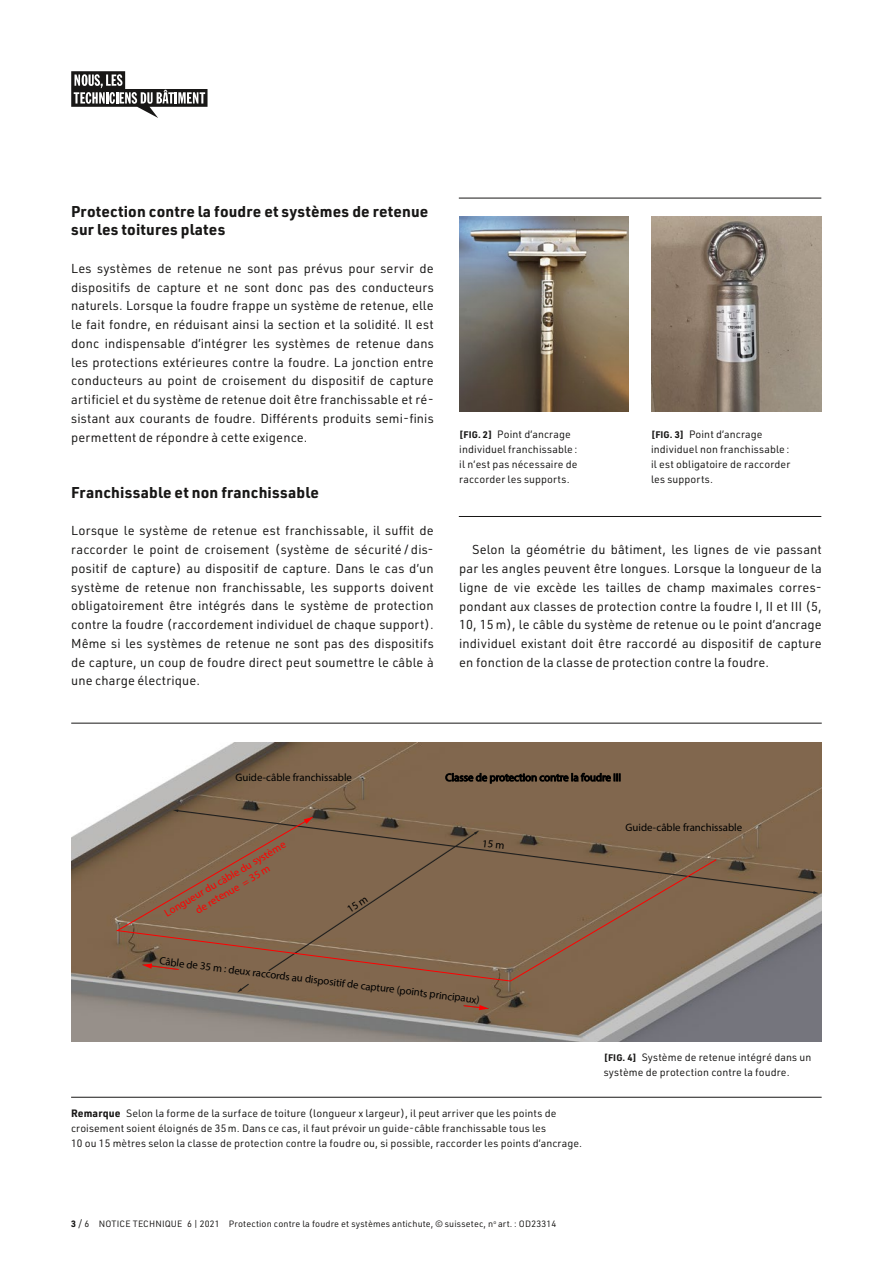
<style>
.page{position:relative;width:893px;height:1263px;background:#fff}
.page>*{position:absolute;margin:0;border:0;box-sizing:border-box;transform-origin:0 0}
.t1{font:700 15.3px/18.8px "URWDIN";letter-spacing:.01em;color:#181716}
.t2{font:12.75px/18.8px "URWDIN";letter-spacing:.01em;color:#181716;text-align:justify}
.t3{font:10.8px "Myriad Pro";color:#000}
.t4{font:10.8px/13px "Myriad Pro";color:#f00;text-align:center}
.t5{font:10.5px/15px "URWDIN";letter-spacing:.01em;color:#181716}
.t6{font:9px "URWDIN";letter-spacing:.015em;color:#181716}
.s1{font-weight:700;font-size:9.3px}
.s2{font-weight:700}
.s3{font-weight:300;font-size:12px}
</style>
<div class="page">
<img style="left:459px;top:217px;width:170px;height:195px">
<img style="left:651px;top:217px;width:171px;height:195px">
<hr style="left:459px;top:198px;width:362px;height:1px;background:#181716">
<hr style="left:459px;top:516px;width:362px;height:1px;background:#181716">
<img style="left:71px;top:742px;width:751px;height:299px">
<svg style="left:177px;top:810px;width:638px;height:83px;background:#7c644b"></svg>
<svg style="left:173px;top:809px;width:5px;height:3px"></svg>
<svg style="left:813px;top:891px;width:5px;height:3px"></svg>
<svg style="left:115px;top:819px;width:602px;height:163px;background:#81664d"></svg>
<svg style="left:304px;top:817px;width:9px;height:7px"></svg>
<svg style="left:142px;top:963px;width:38px;height:7px"></svg>
<svg style="left:463px;top:1005px;width:26px;height:5px"></svg>
<svg style="left:237px;top:983px;width:12px;height:9px"></svg>
<svg style="left:445px;top:773px;width:175px;height:11px;background:#4a3b2c"></svg>
<hr style="left:71px;top:723px;width:751px;height:1px;background:#181716">
<hr style="left:71px;top:1097px;width:751px;height:1px;background:#181716">
<svg style="left:71px;top:71px;width:137px;height:47px"></svg>
<div style="left:268px;top:831px;width:236px;height:140px;background:#81674e"></div>
<p class="t1" style="left:71px;top:201px;width:359px">Protection contre la foudre et systèmes de retenue sur les toitures plates</p>
<p class="t2" style="left:71px;top:259px;width:364px">Les systèmes de retenue ne sont pas prévus pour servir de dispositifs de capture et ne sont donc pas des conducteurs naturels. Lorsque la foudre frappe un système de retenue, elle le fait fondre, en réduisant ainsi la section et la solidité. Il est donc indispensable d’intégrer les systèmes de retenue dans les protections extérieures contre la foudre. La jonction entre conducteurs au point de croisement du dispositif de capture artificiel et du système de retenue doit être franchissable et ré&shy;sistant aux courants de foudre. Différents produits semi-finis permettent de répondre à cette exigence.</p>
<p class="t1" style="left:71px;top:482px;width:249px">Franchissable et non franchissable</p>
<p class="t2" style="left:71px;top:521px;width:364px">Lorsque le système de retenue est franchissable, il suffit de raccorder le point de croisement (système de sécurité / dis&shy;positif de capture) au dispositif de capture. Dans le cas d’un système de retenue non franchissable, les supports doivent obligatoirement être intégrés dans le système de protection contre la foudre (raccordement individuel de chaque support).<br>Même si les systèmes de retenue ne sont pas des dispositifs de capture, un coup de foudre direct peut soumettre le câble à une charge électrique.</p>
<p class="t5" style="left:459px;top:426px;width:120px"><span class="s1">[FIG. 2]</span> Point d’ancrage individuel franchissable : il n’est pas nécessaire de raccorder les supports.</p>
<p class="t5" style="left:651px;top:426px;width:141px"><span class="s1">[FIG. 3]</span> Point d’ancrage individuel non franchissable : il est obligatoire de raccorder les supports.</p>
<p class="t2" style="left:459px;top:540px;width:364px;text-indent:13px">Selon la géométrie du bâtiment, les lignes de vie passant par les angles peuvent être longues. Lorsque la longueur de la ligne de vie excède les tailles de champ maximales corres&shy;pondant aux classes de protection contre la foudre I, II et III (5, 10, 15 m), le câble du système de retenue ou le point d’ancrage individuel existant doit être raccordé au dispositif de capture en fonction de la classe de protection contre la foudre.</p>
<p class="t3" style="left:235px;top:771px;width:118px">Guide-câble franchissable</p>
<p class="t4" style="left:162px;top:907px;width:140px;rotate:-30deg">Longueur du câble du système de retenue = 35 m</p>
<p class="t3" style="left:626px;top:820px;width:118px">Guide-câble franchissable</p>
<p class="t3" style="left:160px;top:954px;width:324px;rotate:7deg">Câble de 35 m : deux raccords au dispositif de capture (points principaux)</p>
<p class="t5" style="left:71px;top:1105px;width:512px"><span class="s2">Remarque</span> Selon la forme de la surface de toiture (longueur x largeur), il peut arriver que les points de croisement soient éloignés de 35 m. Dans ce cas, il faut prévoir un guide-câble franchissable tous les<br>10 ou 15 mètres selon la classe de protection contre la foudre ou, si possible, raccorder les points d’ancrage.</p>
<p class="t5" style="left:604px;top:1049px;width:209px"><span class="s1">[FIG. 4]</span> Système de retenue intégré dans un système de protection contre la foudre.</p>
<p class="t6" style="left:71px;top:1218px;width:486px"><span class="s2">3</span> <span class="s3">/</span> 6 NOTICE TECHNIQUE 6 | 2021 Protection contre la foudre et systèmes antichute, © suissetec, n<sup>o</sup> art. : OD23314</p>
</div>
